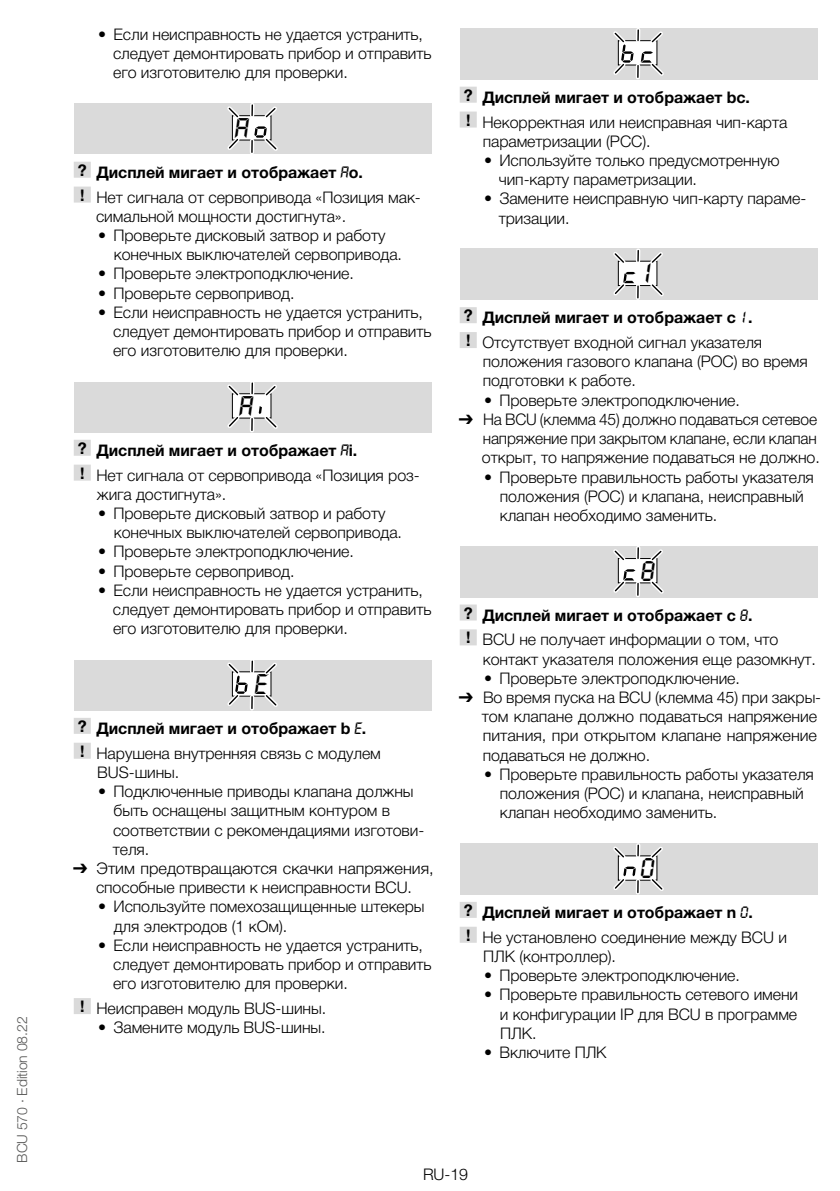
<style>
.page{position:relative;width:840px;height:1191px;background:#fff}
.page>*{position:absolute;margin:0;border:0;box-sizing:border-box;transform-origin:0 0}
.t1{font:italic 500 27.6px "Quartz";color:#000}
.t2{font:300 16px/19.2px "Helvetica Neue LT Pro";letter-spacing:-.005em;color:#000}
.t3{font:300 14px "Helvetica Neue LT Pro";letter-spacing:-.005em;color:#575756}
.s1{font-weight:700}
.s2{font-family:"Quartz";font-weight:500;font-style:italic}
.s3{font-family:"Arial Unicode MS";font-weight:400}
</style>
<div class="page">
<div style="left:74px;top:162px;width:17px;height:16px;background:#dadada"></div>
<div style="left:74px;top:187px;width:17px;height:16px;background:#dadada"></div>
<div style="left:74px;top:440px;width:17px;height:16px;background:#dadada"></div>
<div style="left:74px;top:464px;width:17px;height:16px;background:#dadada"></div>
<div style="left:74px;top:718px;width:17px;height:16px;background:#dadada"></div>
<div style="left:74px;top:742px;width:17px;height:16px;background:#dadada"></div>
<div style="left:74px;top:998px;width:17px;height:16px;background:#dadada"></div>
<div style="left:74px;top:103px;width:357px;height:51px;background:#dadada"></div>
<div style="left:232px;top:116px;width:39px;height:24px;background:#fff"></div>
<div style="left:232px;top:115px;width:39px;height:25px;border:1px solid #000"></div>
<hr style="left:250px;top:105px;width:4px;height:11px;background:#fff">
<svg style="left:227px;top:106px;width:16px;height:17px"></svg>
<svg style="left:227px;top:134px;width:16px;height:16px"></svg>
<hr style="left:250px;top:141px;width:4px;height:11px;background:#fff">
<svg style="left:251px;top:103px;width:27px;height:51px"></svg>
<div style="left:74px;top:381px;width:357px;height:51px;background:#dadada"></div>
<div style="left:232px;top:394px;width:39px;height:24px;background:#fff"></div>
<div style="left:232px;top:393px;width:39px;height:25px;border:1px solid #000"></div>
<hr style="left:250px;top:383px;width:4px;height:10px;background:#fff">
<svg style="left:227px;top:381px;width:16px;height:20px"></svg>
<svg style="left:227px;top:411px;width:16px;height:17px"></svg>
<hr style="left:250px;top:419px;width:4px;height:11px;background:#fff">
<svg style="left:251px;top:381px;width:27px;height:51px"></svg>
<div style="left:74px;top:659px;width:357px;height:51px;background:#dadada"></div>
<div style="left:232px;top:672px;width:39px;height:24px;background:#fff"></div>
<hr style="left:250px;top:661px;width:4px;height:10px;background:#fff">
<hr style="left:250px;top:697px;width:4px;height:11px;background:#fff">
<svg style="left:227px;top:659px;width:26px;height:51px"></svg>
<svg style="left:260px;top:689px;width:18px;height:18px"></svg>
<svg style="left:260px;top:659px;width:18px;height:20px"></svg>
<div style="left:459px;top:87px;width:17px;height:16px;background:#dadada"></div>
<div style="left:459px;top:112px;width:17px;height:16px;background:#dadada"></div>
<div style="left:459px;top:307px;width:17px;height:16px;background:#dadada"></div>
<div style="left:459px;top:332px;width:17px;height:16px;background:#dadada"></div>
<div style="left:459px;top:604px;width:17px;height:16px;background:#dadada"></div>
<div style="left:459px;top:629px;width:17px;height:16px;background:#dadada"></div>
<div style="left:459px;top:902px;width:17px;height:16px;background:#dadada"></div>
<div style="left:459px;top:926px;width:17px;height:16px;background:#dadada"></div>
<div style="left:459px;top:28px;width:357px;height:51px;background:#dadada"></div>
<svg style="left:613px;top:28px;width:50px;height:51px"></svg>
<div style="left:459px;top:249px;width:357px;height:51px;background:#dadada"></div>
<div style="left:618px;top:261px;width:38px;height:24px;background:#fff"></div>
<svg style="left:638px;top:250px;width:2px;height:11px"></svg>
<svg style="left:638px;top:286px;width:1px;height:12px"></svg>
<svg style="left:613px;top:249px;width:25px;height:50px"></svg>
<svg style="left:646px;top:279px;width:17px;height:17px"></svg>
<svg style="left:646px;top:252px;width:17px;height:16px"></svg>
<div style="left:459px;top:546px;width:357px;height:51px;background:#dadada"></div>
<div style="left:618px;top:558px;width:38px;height:25px;background:#fff"></div>
<svg style="left:638px;top:548px;width:2px;height:10px"></svg>
<svg style="left:638px;top:583px;width:1px;height:12px"></svg>
<svg style="left:613px;top:546px;width:25px;height:51px"></svg>
<svg style="left:646px;top:576px;width:17px;height:18px"></svg>
<svg style="left:646px;top:549px;width:17px;height:16px"></svg>
<div style="left:459px;top:843px;width:357px;height:51px;background:#dadada"></div>
<div style="left:618px;top:856px;width:38px;height:24px;background:#fff"></div>
<svg style="left:638px;top:845px;width:2px;height:10px"></svg>
<svg style="left:613px;top:843px;width:25px;height:51px"></svg>
<svg style="left:646px;top:873px;width:17px;height:18px"></svg>
<svg style="left:646px;top:847px;width:17px;height:16px"></svg>
<p class="t3" style="left:13px;top:1162px;width:148px;rotate:-90deg">BCU 570 · Edition 08.22</p>
<p class="t2" style="left:113px;top:24px;width:320px;text-indent:-15px">• Если неисправность не удается устранить, следует демонтировать прибор и отправить его изготовителю для проверки.</p>
<h1 class="t1" style="left:235px;top:110px;width:15px">A</h1>
<p class="t2" style="left:78px;top:159px;width:344px;line-height:24.8px"><span class="s1">? Дисплей мигает и отображает</span> <span class="s2">A</span><span class="s1">o.<br>!</span> Нет сигнала от сервопривода «Позиция мак-</p>
<p class="t2" style="left:96px;top:206px;width:251px">симальной мощности достигнута».</p>
<p class="t2" style="left:114px;top:225px;width:289px;text-indent:-16px">• Проверьте дисковый затвор и работу конечных выключателей сервопривода.</p>
<p class="t2" style="left:98px;top:264px;width:257px">• Проверьте электроподключение.</p>
<p class="t2" style="left:98px;top:283px;width:198px">• Проверьте сервопривод.</p>
<p class="t2" style="left:113px;top:302px;width:320px;text-indent:-15px">• Если неисправность не удается устранить, следует демонтировать прибор и отправить его изготовителю для проверки.</p>
<h1 class="t1" style="left:239px;top:388px;width:15px">A</h1>
<p class="t2" style="left:78px;top:437px;width:343px;line-height:24.8px"><span class="s1">? Дисплей мигает и отображает</span> <span class="s2">A</span><span class="s1">i.<br>!</span> Нет сигнала от сервопривода «Позиция роз-</p>
<p class="t2" style="left:97px;top:484px;width:131px">жига достигнута».</p>
<p class="t2" style="left:114px;top:503px;width:289px;text-indent:-16px">• Проверьте дисковый затвор и работу конечных выключателей сервопривода.</p>
<p class="t2" style="left:98px;top:542px;width:257px">• Проверьте электроподключение.</p>
<p class="t2" style="left:98px;top:561px;width:198px">• Проверьте сервопривод.</p>
<p class="t2" style="left:113px;top:580px;width:320px;text-indent:-15px">• Если неисправность не удается устранить, следует демонтировать прибор и отправить его изготовителю для проверки.</p>
<h1 class="t1" style="left:255px;top:666px;width:14px">E</h1>
<p class="t2" style="left:78px;top:715px;width:304px;line-height:24.8px"><span class="s1">? Дисплей мигает и отображает b</span> <span class="s2">E</span><span class="s1">.<br>!</span> Нарушена внутренняя связь с модулем</p>
<p class="t2" style="left:97px;top:762px;width:83px">BUS-шины.</p>
<p class="t2" style="left:113px;top:781px;width:313px;text-indent:-15px">• Подключенные приводы клапана должны быть оснащены защитным контуром в соответствии с рекомендациями изготови&shy;теля.</p>
<p class="t2" style="left:73px;top:858px;width:362px;text-align:center"><span class="s3">➔</span> Этим предотвращаются скачки напряжения, способные привести к неисправности BCU.</p>
<p class="t2" style="left:114px;top:896px;width:312px;text-indent:-16px">• Используйте помехозащищенные штекеры для электродов (1 кОм).</p>
<p class="t2" style="left:113px;top:935px;width:320px;text-indent:-15px">• Если неисправность не удается устранить, следует демонтировать прибор и отправить его изготовителю для проверки.</p>
<p class="t2" style="left:80px;top:998px;width:247px"><span class="s1">!</span> Неисправен модуль BUS-шины.</p>
<p class="t2" style="left:98px;top:1017px;width:229px">• Замените модуль BUS-шины.</p>
<p class="t2" style="left:463px;top:84px;width:325px;line-height:24.8px"><span class="s1">? Дисплей мигает и отображает bc.<br>!</span> Некорректная или неисправная чип-карта</p>
<p class="t2" style="left:482px;top:131px;width:169px">параметризации (PCC).</p>
<p class="t2" style="left:498px;top:150px;width:282px;text-indent:-15px">• Используйте только предусмотренную чип-карту параметризации.</p>
<p class="t2" style="left:498px;top:189px;width:309px;text-indent:-15px">• Замените неисправную чип-карту параме&shy;тризации.</p>
<h1 class="t1" style="left:640px;top:255px;width:15px">1</h1>
<p class="t2" style="left:463px;top:305px;width:300px;line-height:24.8px"><span class="s1">? Дисплей мигает и отображает с</span> <span class="s2">1</span><span class="s1">.<br>!</span> Отсутствует входной сигнал указателя</p>
<p class="t2" style="left:482px;top:352px;width:326px">положения газового клапана (POC) во время подготовки к работе.</p>
<p class="t2" style="left:484px;top:390px;width:257px">• Проверьте электроподключение.</p>
<p class="t2" style="left:481px;top:409px;width:339px;text-indent:-23px"><span class="s3">➔</span> На BCU (клемма 45) должно подаваться сетевое напряжение при закрытом клапане, если клапан открыт, то напряжение подаваться не должно.</p>
<p class="t2" style="left:499px;top:467px;width:315px;text-indent:-16px">• Проверьте правильность работы указателя положения (POC) и клапана, неисправный клапан необходимо заменить.</p>
<h1 class="t1" style="left:640px;top:553px;width:15px">8</h1>
<p class="t2" style="left:463px;top:602px;width:316px;line-height:24.8px"><span class="s1">? Дисплей мигает и отображает с</span> <span class="s2">8</span><span class="s1">.<br>!</span> BCU не получает информации о том, что</p>
<p class="t2" style="left:482px;top:649px;width:334px">контакт указателя положения еще разомкнут.</p>
<p class="t2" style="left:484px;top:668px;width:257px">• Проверьте электроподключение.</p>
<p class="t2" style="left:481px;top:687px;width:341px;text-indent:-23px"><span class="s3">➔</span> Во время пуска на BCU (клемма 45) при закры&shy;том клапане должно подаваться напряжение питания, при открытом клапане напряжение подаваться не должно.</p>
<p class="t2" style="left:499px;top:764px;width:315px;text-indent:-16px">• Проверьте правильность работы указателя положения (POC) и клапана, неисправный клапан необходимо заменить.</p>
<h1 class="t1" style="left:640px;top:850px;width:15px">0</h1>
<p class="t2" style="left:463px;top:899px;width:324px;line-height:24.8px"><span class="s1">? Дисплей мигает и отображает n</span> <span class="s2">0</span><span class="s1">.<br>!</span> Не установлено соединение между BCU и</p>
<p class="t2" style="left:483px;top:946px;width:134px">ПЛК (контроллер).</p>
<p class="t2" style="left:484px;top:965px;width:257px">• Проверьте электроподключение.</p>
<p class="t2" style="left:499px;top:984px;width:300px;text-align:justify;text-indent:-16px">• Проверьте правильность сетевого имени и конфигурации IP для BCU в программе ПЛК.</p>
<p class="t2" style="left:484px;top:1042px;width:124px">• Включите ПЛК</p>
<p class="t2" style="left:423px;top:1164px;width:47px">RU-19</p>
</div>
